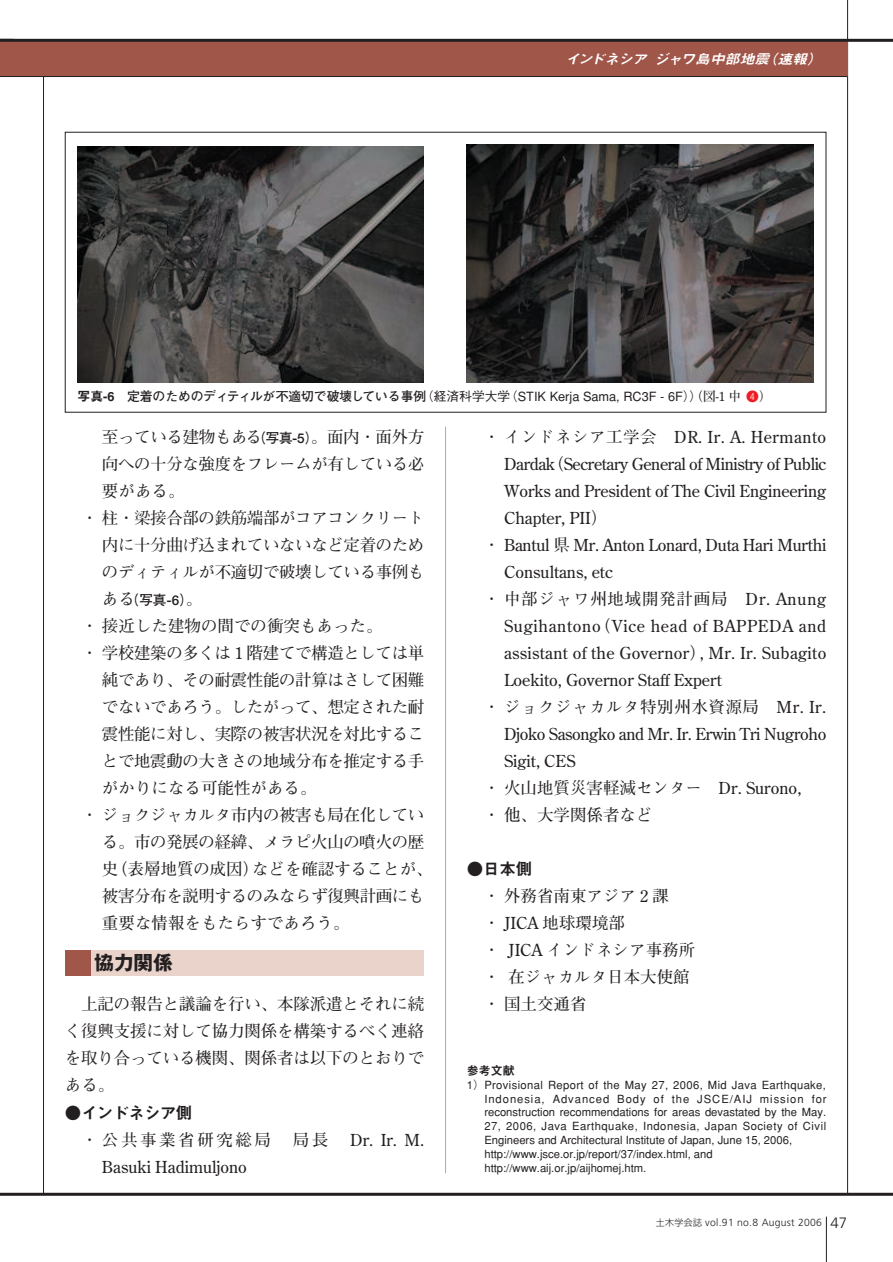
<style>
.page{position:relative;width:893px;height:1262px;background:#fff}
.page>*{position:absolute;margin:0;border:0;box-sizing:border-box;transform-origin:0 0}
.t1{font:700 19.5px "Gothic MB101";color:#231f20}
.t2{font:700 16.5px/27px "Futo Min A101";letter-spacing:-.01em;color:#231f20}
.t3{font:700 16.5px "Futo Min A101";letter-spacing:.03em;color:#231f20}
.t4{font:700 16.5px "Futo Min A101";letter-spacing:.02em;color:#231f20}
.t5{font:700 16.5px "Futo Min A101";letter-spacing:.04em;color:#231f20}
.t6{font:700 16.5px "Futo Min A101";letter-spacing:.045em;color:#231f20}
.t7{font:16.5px "Midashi Go MB31";letter-spacing:-.045em;color:#231f20}
.t8{font:italic 13.5px "Midashi Go MB31";color:#fff;scale:1.1 1}
.t9{font:700 13.5px "Futo Go B101";color:#231f20}
.t10{font:500 12.75px "Gothic BBB";color:#231f20}
.t11{font:12px "Midashi Go MB31";color:#231f20}
.t12{font:500 11.25px "Gothic BBB";color:#231f20}
.t13{font:500 11.25px "Gothic BBB";letter-spacing:.03em;color:#231f20}
.t14{font:500 11.25px "Gothic BBB";letter-spacing:.045em;color:#231f20}
.t15{font:500 11.25px "Gothic BBB";letter-spacing:.085em;color:#231f20}
.t16{font:300 10.35px "Frutiger";letter-spacing:.025em;color:#231f20}
.s1{font-family:"Midashi Go MB31";font-weight:400}
.s2{font-family:"Futo Go B101";font-weight:700}
.s3{font-family:"Futo Min A101";font-weight:700}
.s4{font-family:"Round Num";font-weight:900;color:#ee1d23}
.s5{font-family:"Futo Go B101";font-size:13.5px}
.s6{font-family:"Futo Min A101";font-size:16.5px}
.s7{color:#fff}
.s8{font-family:"Shin Go";font-size:9px}
.s9{font-size:15px}
</style>
<div class="page">
<div style="left:90px;top:950px;width:334px;height:26px;background:#ead3cb"></div>
<div style="left:65px;top:950px;width:25px;height:26px;background:#a1564a"></div>
<hr style="left:826px;top:1216px;width:1px;height:46px;background:#231f20">
<hr style="left:0;top:1192px;width:892px;height:3px;background:#231f20">
<hr style="left:43px;top:76px;width:1px;height:1118px;background:#231f20">
<hr style="left:847px;top:0;width:1px;height:1194px;background:#231f20">
<div style="left:0;top:40px;width:847px;height:37px;background:#a1564a"></div>
<hr style="left:0;top:76px;width:847px;height:1px;background:#231f20">
<hr style="left:0;top:39px;width:892px;height:3px;background:#231f20">
<hr style="left:445px;top:427px;width:1px;height:746px;background:#cf9f93">
<img style="left:78px;top:146px;width:345px;height:237px">
<img style="left:467px;top:145px;width:346px;height:238px">
<p class="t8" style="left:565px;top:54px;width:238px">インドネシアジャワ島中部地震（速報）</p>
<p class="t10" style="left:78px;top:391px;width:695px"><span class="s1">写真-6</span> <span class="s2">定着のためのディティルが不適切で破壊している事例</span>（経済科学大学（STIK Kerja Sama, RC3F - 6F））<span class="s3">（図-1 中</span> <span class="s4">4</span><span class="s3">）</span></p>
<p class="t2" style="left:102px;top:426px;width:324px">至っている建物もある<span class="s5">（写真-5）</span>。面内・面外方</p>
<p class="t2" style="left:102px;top:453px;width:324px">向への十分な強度をフレームが有している必</p>
<p class="t2" style="left:102px;top:480px;width:84px">要がある。</p>
<p class="t2" style="left:81px;top:507px;width:344px">・柱・梁接合部の鉄筋端部がコアコンクリート</p>
<p class="t2" style="left:102px;top:534px;width:324px">内に十分曲げ込まれていないなど定着のため</p>
<p class="t2" style="left:102px;top:561px;width:324px">のディティルが不適切で破壊している事例も</p>
<p class="t9" style="left:102px;top:595px;width:102px"><span class="s6">ある</span>（写真-6）<span class="s6">。</span></p>
<p class="t2" style="left:81px;top:615px;width:303px">・接近した建物の間での衝突もあった。</p>
<p class="t2" style="left:81px;top:642px;width:344px">・学校建築の多くは 1 階建てで構造としては単</p>
<p class="t2" style="left:102px;top:669px;width:324px">純であり、その耐震性能の計算はさして困難</p>
<p class="t2" style="left:102px;top:696px;width:324px">でないであろう。したがって、想定された耐</p>
<p class="t2" style="left:102px;top:723px;width:324px">震性能に対し、実際の被害状況を対比するこ</p>
<p class="t2" style="left:102px;top:750px;width:324px">とで地震動の大きさの地域分布を推定する手</p>
<p class="t2" style="left:102px;top:777px;width:216px">がかりになる可能性がある。</p>
<p class="t2" style="left:81px;top:804px;width:344px">・ジョクジャカルタ市内の被害も局在化してい</p>
<p class="t2" style="left:102px;top:831px;width:324px">る。市の発展の経緯、メラピ火山の噴火の歴</p>
<p class="t2" style="left:102px;top:858px;width:332px">史（表層地質の成因）などを確認することが、</p>
<p class="t2" style="left:102px;top:885px;width:324px">被害分布を説明するのみならず復興計画にも</p>
<p class="t2" style="left:102px;top:912px;width:249px">重要な情報をもたらすであろう。</p>
<p class="t1" style="left:95px;top:955px;width:79px">協力関係</p>
<p class="t2" style="left:65px;top:993px;width:361px;text-align:justify;text-indent:16px">上記の報告と議論を行い、本隊派遣とそれに続く復興支援に対して協力関係を構築するべく連絡を取り合っている機関、関係者は以下のとおりである。</p>
<p class="t7" style="left:65px;top:1106px;width:129px">●インドネシア側</p>
<p class="t2" style="left:102px;top:1128px;width:324px;text-indent:-21px">・公共事業省研究総局　局長　Dr. Ir. M.<br>Basuki Hadimuljono</p>
<p class="t3" style="left:483px;top:431px;width:344px">・インドネシア工学会　DR. Ir. A. Hermanto</p>
<p class="t2" style="left:504px;top:453px;width:324px">Dardak（Secretary General of Ministry of Public</p>
<p class="t2" style="left:504px;top:480px;width:324px">Works and President of The Civil Engineering</p>
<p class="t2" style="left:504px;top:507px;width:105px">Chapter, PII）</p>
<p class="t2" style="left:483px;top:534px;width:344px">・ Bantul 県 Mr. Anton Lonard, Duta Hari Murthi</p>
<p class="t2" style="left:504px;top:561px;width:110px">Consultans, etc</p>
<p class="t6" style="left:483px;top:593px;width:344px">・中部ジャワ州地域開発計画局　Dr. Anung</p>
<p class="t5" style="left:504px;top:620px;width:324px">Sugihantono（Vice head of BAPPEDA and</p>
<p class="t4" style="left:504px;top:647px;width:324px">assistant of the Governor）, Mr. Ir. Subagito</p>
<p class="t2" style="left:504px;top:669px;width:219px">Loekito, Governor Staff Expert</p>
<p class="t3" style="left:483px;top:701px;width:344px">・ジョクジャカルタ特別州水資源局　Mr. Ir.</p>
<p class="t2" style="left:504px;top:723px;width:324px">Djoko Sasongko and Mr. Ir. Erwin Tri Nugroho</p>
<p class="t2" style="left:504px;top:750px;width:73px">Sigit, CES</p>
<p class="t2" style="left:483px;top:777px;width:319px">・火山地質災害軽減センター　Dr. Surono,</p>
<p class="t2" style="left:483px;top:804px;width:171px">・他、大学関係者など</p>
<p class="t7" style="left:467px;top:863px;width:67px">●日本側</p>
<p class="t2" style="left:483px;top:885px;width:213px">・外務省南東アジア 2 課<br>・ JICA 地球環境部<br>・ JICA インドネシア事務所・在ジャカルタ日本大使館・国土交通省</p>
<p class="t11" style="left:467px;top:1066px;width:49px">参考文献</p>
<p class="t13" style="left:467px;top:1080px;width:360px">1）Provisional Report of the May 27, 2006, Mid Java Earthquake,</p>
<p class="t15" style="left:484px;top:1094px;width:344px">Indonesia, Advanced Body of the JSCE/AIJ mission for</p>
<p class="t12" style="left:484px;top:1108px;width:343px">reconstruction recommendations for areas devastated by the May.</p>
<p class="t14" style="left:484px;top:1121px;width:343px">27, 2006, Java Earthquake, Indonesia, Japan Society of Civil</p>
<p class="t12" style="left:484px;top:1135px;width:309px">Engineers and Architectural Institute of Japan, June 15, 2006,</p>
<p class="t12" style="left:467px;top:1149px;width:247px"><span class="s7">1）</span>http://www.jsce.or.jp/report/37/index.html, and</p>
<p class="t12" style="left:467px;top:1163px;width:181px"><span class="s7">1）</span>http://www.aij.or.jp/aijhomej.htm.</p>
<p class="t16" style="left:655px;top:1218px;width:193px"><span class="s8">土木学会誌</span> vol.91 no.8 August 2006 <span class="s9">47</span></p>
</div>
